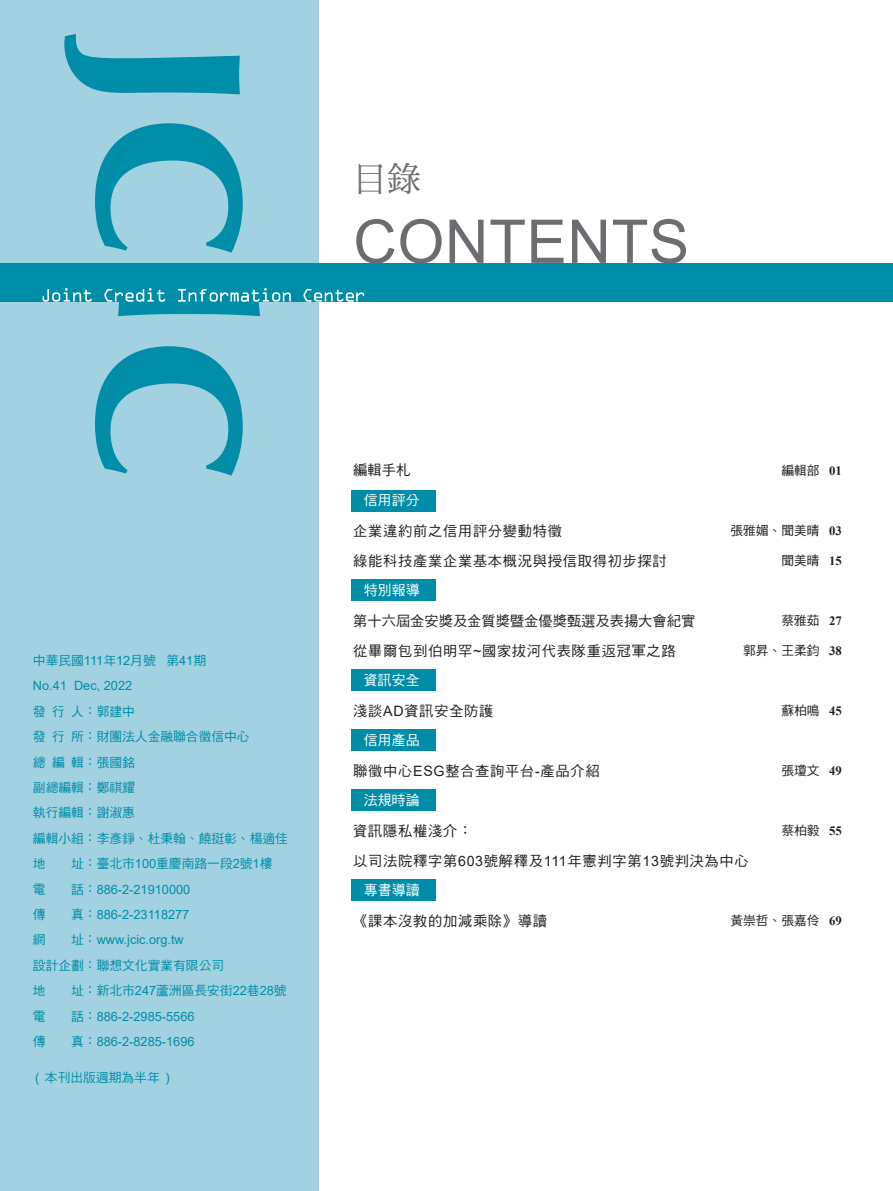
<style>
.page{position:relative;width:893px;height:1191px;background:#fff}
.page>*{position:absolute;margin:0;border:0;box-sizing:border-box;transform-origin:0 0}
.t1{font:60.3px "Arial";letter-spacing:.01em;color:#6c6d70}
.t2{font:33.9px "DF Ming Std W5";color:#6c6d70}
._01_專題題目_01{font:14.25px "DF Hei Std W5";letter-spacing:.05em;color:#231f20}
._01_專題題目_01-2{font:14.25px "DF Hei Std W5";color:#231f20}
.目錄內容{font:14.25px "DF Hei Std W5";letter-spacing:.05em;color:#231f20}
.目錄標題{font:13.95px "DF Hei Std W5";color:#fff}
.版權頁_拷貝{font:12.75px "DF Hei Std W5";color:#008da8}
.版權頁_拷貝-2{font:12.75px "Arial";color:#008da8}
.目錄作者{font:12.75px "DF Hei Std W5";color:#231f20}
.s1{font-family:"Arial"}
.s2{font-family:"DF Hei Std W5"}
.s3{font-family:"Times New Roman";font-weight:700}
</style>
<div class="page">
<hr style="left:892px;top:55px;width:1px;height:34px;background:#a2d1e0">
<svg style="left:892px;top:62px;width:1px;height:20px"></svg>
<div style="left:351px;top:879px;width:85px;height:21px;background:#008da8"></div>
<div style="left:351px;top:669px;width:84px;height:21px;background:#008da8"></div>
<div style="left:351px;top:490px;width:84px;height:21px;background:#008da8"></div>
<div style="left:351px;top:580px;width:84px;height:21px;background:#008da8"></div>
<div style="left:0;top:0;width:319px;height:1191px;background:#a2d1e0"></div>
<svg style="left:64px;top:34px;width:176px;height:60px"></svg>
<svg style="left:95px;top:123px;width:148px;height:130px"></svg>
<svg style="left:95px;top:346px;width:148px;height:129px"></svg>
<div style="left:0;top:263px;width:893px;height:39px;background:#008da8"></div>
<svg style="left:43px;top:288px;width:49px;height:14px"></svg>
<svg style="left:104px;top:288px;width:187px;height:28px"></svg>
<svg style="left:303px;top:289px;width:61px;height:13px"></svg>
<div style="left:351px;top:729px;width:84px;height:21px;background:#008da8"></div>
<div style="left:351px;top:789px;width:84px;height:22px;background:#008da8"></div>
<p class="t2" style="left:353px;top:160px;width:69px">目錄</p>
<p class="t1" style="left:353px;top:200px;width:337px">CONTENTS</p>
<p class="版權頁_拷貝" style="left:33px;top:653px;width:175px">中華民國<span class="s1">111</span>年<span class="s1">12</span>月號 第<span class="s1">41</span>期</p>
<p class="版權頁_拷貝-2" style="left:33px;top:677px;width:101px">No.41 Dec, 2022</p>
<p class="版權頁_拷貝" style="left:33px;top:704px;width:104px">發行人：郭建中</p>
<p class="版權頁_拷貝" style="left:33px;top:729px;width:218px">發行所：財團法人金融聯合徵信中心</p>
<p class="版權頁_拷貝" style="left:33px;top:755px;width:104px">總編輯：張國銘</p>
<p class="版權頁_拷貝" style="left:33px;top:780px;width:103px">副總編輯：鄭祺耀</p>
<p class="版權頁_拷貝" style="left:33px;top:806px;width:103px">執行編輯：謝淑惠</p>
<p class="版權頁_拷貝" style="left:33px;top:831px;width:257px">編輯小組：李彥錚、杜秉翰、饒挺彰、楊適佳</p>
<p class="版權頁_拷貝" style="left:33px;top:856px;width:14px">地</p>
<p class="版權頁_拷貝" style="left:71px;top:856px;width:203px">址：臺北市<span class="s1">100</span>重慶南路一段<span class="s1">2</span>號<span class="s1">1</span>樓</p>
<p class="版權頁_拷貝" style="left:33px;top:882px;width:14px">電</p>
<p class="版權頁_拷貝-2" style="left:71px;top:880px;width:121px"><span class="s2">話：</span>886-2-21910000</p>
<p class="版權頁_拷貝" style="left:33px;top:907px;width:14px">傳</p>
<p class="版權頁_拷貝-2" style="left:71px;top:905px;width:120px"><span class="s2">真：</span>886-2-23118277</p>
<p class="版權頁_拷貝" style="left:33px;top:933px;width:14px">網</p>
<p class="版權頁_拷貝-2" style="left:71px;top:931px;width:114px"><span class="s2">址：</span>www.jcic.org.tw</p>
<p class="版權頁_拷貝" style="left:33px;top:958px;width:193px">設計企劃：聯想文化實業有限公司</p>
<p class="版權頁_拷貝" style="left:33px;top:983px;width:14px">地</p>
<p class="版權頁_拷貝" style="left:71px;top:983px;width:217px">址：新北市<span class="s1">247</span>蘆洲區長安街<span class="s1">22</span>巷<span class="s1">28</span>號</p>
<p class="版權頁_拷貝" style="left:33px;top:1009px;width:14px">電</p>
<p class="版權頁_拷貝-2" style="left:71px;top:1007px;width:125px"><span class="s2">話：</span>886-2-2985-5566</p>
<p class="版權頁_拷貝" style="left:33px;top:1034px;width:14px">傳</p>
<p class="版權頁_拷貝-2" style="left:71px;top:1032px;width:125px"><span class="s2">真：</span>886-2-8285-1696</p>
<p class="版權頁_拷貝" style="left:35px;top:1070px;width:136px"><span class="s1">(</span> 本刊出版週期為半年 <span class="s1">)</span></p>
<p class="目錄內容" style="left:353px;top:462px;width:58px">編輯手札</p>
<p class="目錄標題" style="left:364px;top:493px;width:57px">信用評分</p>
<p class="_01_專題題目_01" style="left:353px;top:522px;width:210px">企業違約前之信用評分變動特徵</p>
<p class="_01_專題題目_01" style="left:353px;top:552px;width:315px">綠能科技產業企業基本概況與授信取得初步探討</p>
<p class="目錄標題" style="left:364px;top:583px;width:57px">特別報導</p>
<p class="_01_專題題目_01-2" style="left:353px;top:612px;width:343px">第十六屆金安獎及金質獎暨金優獎甄選及表揚大會紀實</p>
<p class="_01_專題題目_01" style="left:353px;top:642px;width:324px">從畢爾包到伯明罕<span class="s1">~</span>國家拔河代表隊重返冠軍之路</p>
<p class="目錄標題" style="left:364px;top:673px;width:57px">資訊安全</p>
<p class="_01_專題題目_01" style="left:353px;top:702px;width:142px">淺談<span class="s1">AD</span>資訊安全防護</p>
<p class="目錄標題" style="left:364px;top:733px;width:57px">信用產品</p>
<p class="_01_專題題目_01" style="left:353px;top:762px;width:248px">聯徵中心<span class="s1">ESG</span>整合查詢平台<span class="s1">-</span>產品介紹</p>
<p class="目錄標題" style="left:364px;top:793px;width:57px">法規時論</p>
<p class="_01_專題題目_01" style="left:353px;top:822px;width:120px">資訊隱私權淺介：</p>
<p class="_01_專題題目_01" style="left:353px;top:852px;width:397px">以司法院釋字第<span class="s1">603</span>號解釋及<span class="s1">111</span>年憲判字第<span class="s1">13</span>號判決為中心</p>
<p class="目錄標題" style="left:364px;top:883px;width:57px">專書導讀</p>
<p class="目錄內容" style="left:353px;top:912px;width:195px">《課本沒教的加減乘除》導讀</p>
<p class="目錄作者" style="left:781px;top:464px;width:62px">編輯部 <span class="s3">01</span></p>
<p class="目錄作者" style="left:730px;top:524px;width:113px">張雅媚、聞美晴 <span class="s3">03</span></p>
<p class="目錄作者" style="left:781px;top:554px;width:62px">聞美晴 <span class="s3">15</span></p>
<p class="目錄作者" style="left:781px;top:614px;width:62px">蔡雅茹 <span class="s3">27</span></p>
<p class="目錄作者" style="left:743px;top:644px;width:100px">郭昇、王柔鈞 <span class="s3">38</span></p>
<p class="目錄作者" style="left:781px;top:704px;width:62px">蘇柏鳴 <span class="s3">45</span></p>
<p class="目錄作者" style="left:781px;top:764px;width:62px">張瓊文 <span class="s3">49</span></p>
<p class="目錄作者" style="left:781px;top:824px;width:62px">蔡柏毅 <span class="s3">55</span></p>
<p class="目錄作者" style="left:730px;top:914px;width:113px">黃崇哲、張嘉伶 <span class="s3">69</span></p>
</div>
